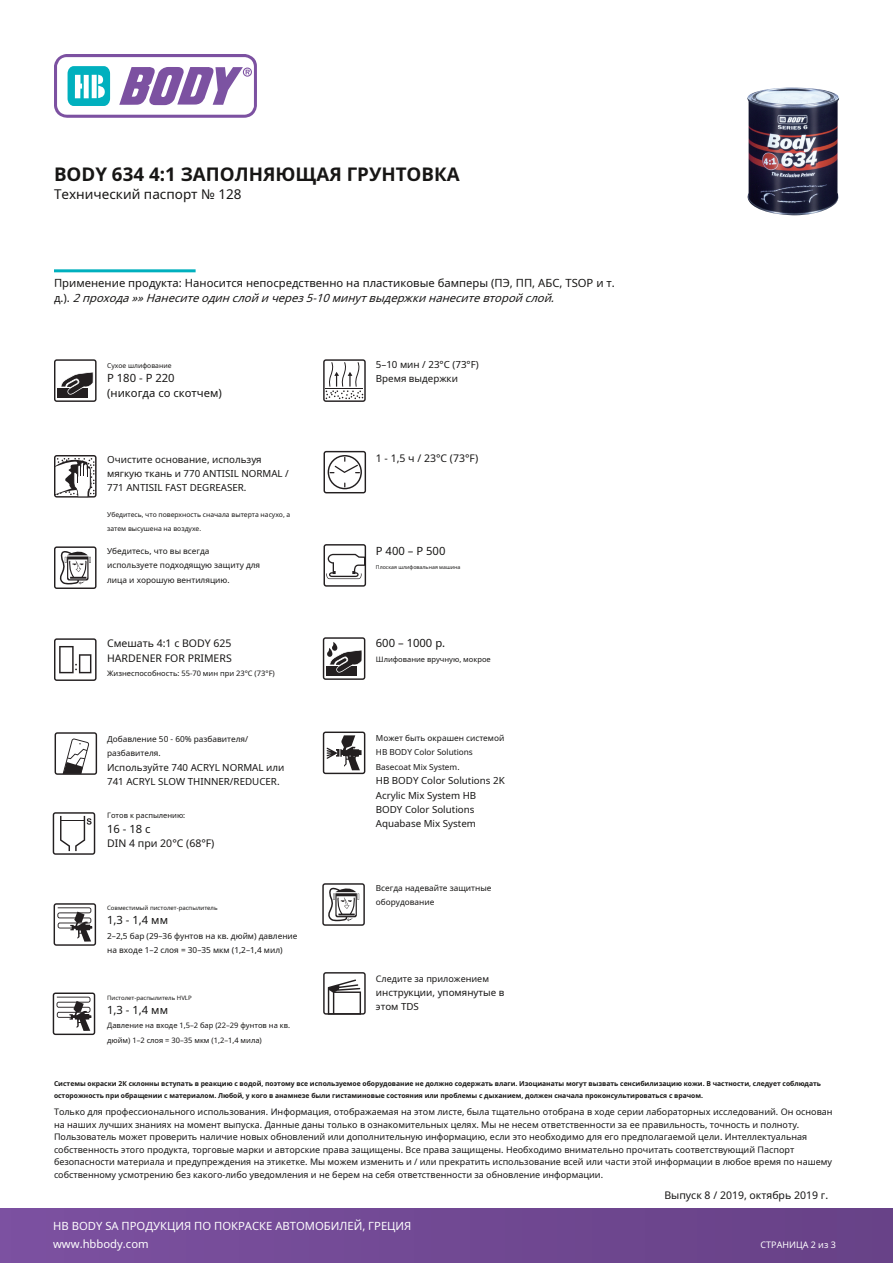
<style>
.page{position:relative;width:893px;height:1263px;background:#fff}
.page>*{position:absolute;margin:0;border:0;box-sizing:border-box;transform-origin:0 0}
.t1{font:700 18.75px "Noto Sans";color:#171615}
.t2{font:13.5px "Noto Sans";color:#171615}
.t3{font:11.25px/15px "Noto Sans";color:#171615}
.t4{font:11.25px/18px "Noto Sans";color:#fff}
.t5{font:10.5px/14.4px "Noto Sans";color:#171615}
.t6{font:9.75px/14.4px "Noto Sans";color:#171615}
.t7{font:9px/12.6px "Noto Sans";color:#171615}
.t8{font:9px "Noto Sans";color:#fff}
.t9{font:8.25px/14.4px "Noto Sans";color:#171615}
.t10{font:7.5px/14.4px "Noto Sans";color:#171615}
.t11{font:700 6.75px/12.6px "Noto Sans";color:#171615}
.t12{font:6.75px/14.4px "Noto Sans";color:#171615}
.t13{font:6px "Noto Sans";color:#171615}
.t14{font:5.25px "Noto Sans";color:#171615}
.s1{font-style:italic}
</style>
<div class="page">
<div style="left:0;top:1209px;width:893px;height:54px;background:linear-gradient(to right,#7c51a0,#674187)"></div>
<svg style="left:54px;top:54px;width:203px;height:64px"></svg>
<hr style="left:54px;top:269px;width:142px;height:3px;background:#00b0be">
<svg style="left:322px;top:883px;width:43px;height:43px"></svg>
<svg style="left:323px;top:972px;width:43px;height:43px"></svg>
<svg style="left:323px;top:637px;width:42px;height:43px"></svg>
<svg style="left:54px;top:638px;width:43px;height:43px"></svg>
<svg style="left:324px;top:451px;width:42px;height:42px"></svg>
<svg style="left:53px;top:812px;width:42px;height:43px"></svg>
<svg style="left:53px;top:992px;width:42px;height:43px"></svg>
<svg style="left:54px;top:903px;width:42px;height:43px"></svg>
<svg style="left:323px;top:359px;width:43px;height:43px"></svg>
<svg style="left:324px;top:544px;width:42px;height:43px"></svg>
<svg style="left:55px;top:732px;width:42px;height:43px"></svg>
<svg style="left:323px;top:731px;width:42px;height:43px"></svg>
<svg style="left:54px;top:359px;width:43px;height:43px"></svg>
<svg style="left:54px;top:455px;width:43px;height:43px"></svg>
<svg style="left:54px;top:546px;width:43px;height:43px"></svg>
<img style="left:747px;top:88px;width:92px;height:127px">
<h1 class="t1" style="left:54px;top:161px;width:407px">BODY 634 4:1 ЗАПОЛНЯЮЩАЯ ГРУНТОВКА</h1>
<h2 class="t2" style="left:54px;top:185px;width:189px">Технический паспорт № 128</h2>
<p class="t3" style="left:54px;top:275px;width:562px">Применение продукта: Наносится непосредственно на пластиковые бамперы (ПЭ, ПП, АБС, TSOP и т. д . ) . <span class="s1">2прохода»»Нанеситеодинслойичерез5-10минутвыдержкинанеситевторойслой.</span></p>
<p class="t12" style="left:107px;top:358px;width:66px">Сухое шлифование</p>
<p class="t3" style="left:107px;top:371px;width:116px;line-height:14.4px">Р 180 - Р 220 (никогда со скотчем)</p>
<p class="t6" style="left:376px;top:357px;width:104px">5–10 мин / 23°C (73°F)<br>Время выдержки</p>
<p class="t6" style="left:107px;top:452px;width:183px">Очистите основание, используя мягкую ткань и 770 ANTISIL NORMAL /<br>771 ANTISIL FAST DEGREASER.</p>
<p class="t5" style="left:376px;top:450px;width:104px">1 - 1,5 ч / 23°C (73°F)</p>
<p class="t12" style="left:107px;top:507px;width:185px">Убедитесь, что поверхность сначала вытерта насухо, а затем высушена на воздухе.</p>
<p class="t9" style="left:107px;top:543px;width:155px">Убедитесь, что вы всегда используете подходящую защиту для лица и хорошую вентиляцию.</p>
<p class="t3" style="left:376px;top:543px;width:71px">Р 400 – Р 500</p>
<p class="t14" style="left:376px;top:563px;width:86px">Плоская шлифовальная машина</p>
<p class="t5" style="left:107px;top:636px;width:126px">Смешать 4:1 с BODY 625<br>HARDENER FOR PRIMERS</p>
<p class="t10" style="left:107px;top:666px;width:169px">Жизнеспособность: 55-70 мин при 23°C (73°F)</p>
<p class="t9" style="left:107px;top:731px;width:143px">Добавление 50 - 60% разбавителя/ разбавителя.</p>
<p class="t6" style="left:107px;top:760px;width:179px">Используйте 740 ACRYL NORMAL или<br>741 ACRYL SLOW THINNER/REDUCER.</p>
<p class="t10" style="left:107px;top:808px;width:80px">Готов к распылению:</p>
<p class="t3" style="left:107px;top:821px;width:45px">16 - 18 с</p>
<p class="t5" style="left:107px;top:836px;width:109px">DIN 4 при 20°C (68°F)</p>
<p class="t13" style="left:107px;top:903px;width:112px">Совместимый пистолет-распылитель</p>
<p class="t3" style="left:107px;top:912px;width:62px">1,3 - 1,4 мм</p>
<p class="t9" style="left:107px;top:928px;width:192px">2–2,5 бар (29–36 фунтов на кв. дюйм) давление на входе 1–2 слоя = 30–35 мкм (1,2–1,4 мил)</p>
<p class="t3" style="left:376px;top:635px;width:71px">600 – 1000 р.</p>
<p class="t10" style="left:376px;top:651px;width:116px">Шлифование вручную, мокрое</p>
<p class="t9" style="left:376px;top:731px;width:130px">Может быть окрашен системой<br>HB BODY Color Solutions<br>Basecoat Mix System.</p>
<p class="t6" style="left:376px;top:773px;width:130px">HB BODY Color Solutions 2K<br>Acrylic Mix System HB<br>BODY Color Solutions<br>Aquabase Mix System</p>
<p class="t9" style="left:376px;top:880px;width:117px">Всегда надевайте защитные оборудование</p>
<p class="t7" style="left:376px;top:972px;width:115px">Следите за приложением</p>
<p class="t6" style="left:376px;top:985px;width:130px">инструкции, упомянутые в этом TDS</p>
<p class="t13" style="left:107px;top:993px;width:86px">Пистолет-распылитель HVLP</p>
<p class="t3" style="left:107px;top:1002px;width:62px">1,3 - 1,4 мм</p>
<p class="t10" style="left:107px;top:1018px;width:184px">Давление на входе 1,5–2 бар (22–29 фунтов на кв. дюйм) 1–2 слоя = 30–35 мкм (1,2–1,4 мила)</p>
<p class="t11" style="left:54px;top:1077px;width:769px">Системы окраски 2К склонны вступать в реакцию с водой, поэтому все используемое оборудование не должно содержать влаги. Изоцианаты могут вызвать сенсибилизацию кожи. В частности, следует соблюдать осторожность при обращении с материалом. Любой, у кого в анамнезе были гистаминовые состояния или проблемы с дыханием, должен сначала проконсультироваться с врачом.</p>
<p class="t7" style="left:54px;top:1105px;width:780px">Только для профессионального использования. Информация, отображаемая на этом листе, была тщательно отобрана в ходе серии лабораторных исследований. Он основан на наших лучших знаниях на момент выпуска. Данные даны только в ознакомительных целях. Мы не несем ответственности за ее правильность, точность и полноту.<br>Пользователь может проверить наличие новых обновлений или дополнительную информацию, если это необходимо для его предполагаемой цели. Интеллектуальная собственность этого продукта, торговые марки и авторские права защищены. Все права защищены. Необходимо внимательно прочитать соответствующий Паспорт безопасности материала и предупреждения на этикетке. Мы можем изменить и / или прекратить использование всей или части этой информации в любое время по нашему собственному усмотрению без какого-либо уведомления и не берем на себя ответственности за обновление информации.</p>
<p class="t5" style="left:664px;top:1188px;width:165px">Выпуск 8 / 2019, октябрь 2019 г.</p>
<p class="t4" style="left:53px;top:1216px;width:360px">HB BODY SA ПРОДУКЦИЯ ПО ПОКРАСКЕ АВТОМОБИЛЕЙ, ГРЕЦИЯ www.hbbody.com</p>
<p class="t8" style="left:761px;top:1238px;width:77px">СТРАНИЦА 2 из 3</p>
</div>
